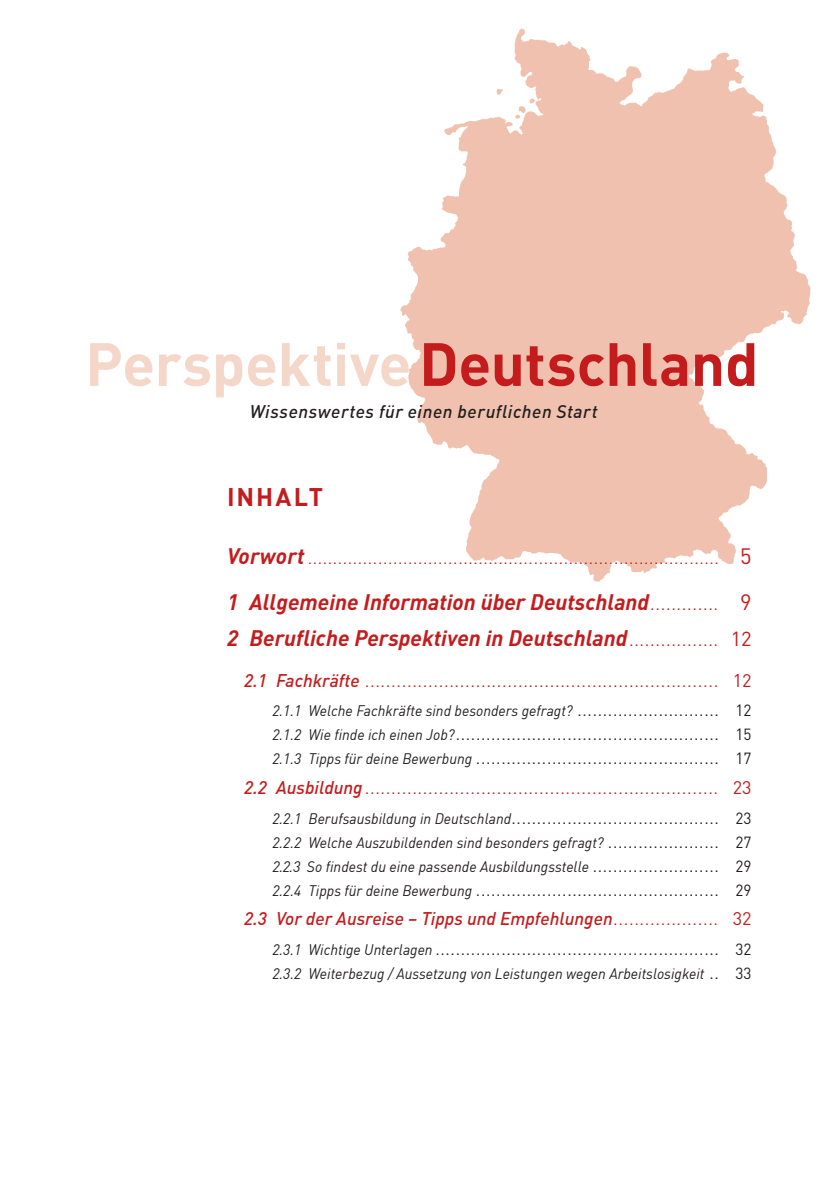
<style>
.page{position:relative;width:840px;height:1191px;background:#fff}
.page>*{position:absolute;margin:0;border:0;box-sizing:border-box;transform-origin:0 0}
.GENERAL-PARRAFO-1{font:700 60px "DIN";letter-spacing:-.005em;color:#f5d7ca}
.TOC_title{font:700 25px "DIN";letter-spacing:.075em;color:#c41c1d}
.TDC-NIVEL-1-NOANT{font:italic 700 22px "DIN";color:#c41c1d}
.TDC-NIVEL-3{font:300 20px "DIN";color:#231f20;scale:.96 1}
.TDC-NIVEL-2{font:300 20px "DIN";color:#c41c1d}
.t1{font:300 19px "DIN";color:#c41c1d}
.TDC-NIVEL-2-2{font:italic 500 18px "DIN";color:#c41c1d}
.GENERAL-PARRAFO-1-2{font:italic 500 18px "DIN";letter-spacing:.03em;color:#231f20}
.TDC-NIVEL-3-2{font:italic 15px "DIN";color:#231f20;scale:.96 1}
.TDC-NIVEL-3-3{font:italic 15px "DIN";color:#231f20}
.s1{color:#c41c1d}
.s2{font-weight:700;font-style:italic;font-size:22px}
.s3{font-weight:400;font-size:22px}
.s4{font-weight:300;font-style:normal;font-size:20px}
.s5{font-weight:400;font-style:normal}
.s6{font-weight:400;font-style:normal;font-size:20px}
.s7{font-weight:500;font-style:italic;font-size:18px}
.s8{font-weight:400;font-size:18px}
.s9{font-style:normal;font-size:16px}
.s10{font-weight:400;font-style:italic;font-size:15px}
.s11{font-weight:400;font-size:16px}
</style>
<div class="page">
<img style="left:400px;top:28px;width:411px;height:554px">
<p class="GENERAL-PARRAFO-1" style="left:85px;top:325px;width:674px">Perspektive<span class="s1">Deutschland</span></p>
<p class="GENERAL-PARRAFO-1-2" style="left:249px;top:400px;width:349px">Wissenswertes für einen beruflichen Start</p>
<p class="TOC_title" style="left:227px;top:480px;width:97px">INHALT</p>
<p class="t1" style="left:227px;top:545px;width:526px"><span class="s2">Vorwort</span>.................................................................................. <span class="s3">5</span></p>
<p class="TDC-NIVEL-1-NOANT" style="left:227px;top:588px;width:526px">1 Allgemeine Information über Deutschland<span class="s4">.............</span> <span class="s5">9</span></p>
<p class="TDC-NIVEL-1-NOANT" style="left:227px;top:623px;width:526px">2 Berufliche Perspektiven in Deutschland<span class="s4">.................</span> <span class="s6">12</span></p>
<p class="TDC-NIVEL-2" style="left:244px;top:667px;width:508px"><span class="s7">2.1 Fachkräfte</span> ................................................................... <span class="s8">12</span></p>
<p class="TDC-NIVEL-3-2" style="left:272px;top:701px;width:500px">2.1.1 Welche Fachkräfte sind besonders gefragt? <span class="s4">............................</span> <span class="s9">12</span></p>
<p class="TDC-NIVEL-3" style="left:272px;top:721px;width:500px"><span class="s10">2.1.2 Wie finde ich einen Job?</span>.................................................... <span class="s11">15</span></p>
<p class="TDC-NIVEL-3" style="left:272px;top:745px;width:500px"><span class="s10">2.1.3 Tipps für deine Bewerbung</span> ................................................ <span class="s11">17</span></p>
<p class="TDC-NIVEL-2" style="left:244px;top:774px;width:508px"><span class="s7">2.2 Ausbildung</span>................................................................... <span class="s8">23</span></p>
<p class="TDC-NIVEL-3" style="left:272px;top:804px;width:500px"><span class="s10">2.2.1 Berufsausbildung in Deutschland</span>......................................... <span class="s11">23</span></p>
<p class="TDC-NIVEL-3-2" style="left:272px;top:833px;width:500px">2.2.2 Welche Auszubildenden sind besonders gefragt? <span class="s4">......................</span> <span class="s9">27</span></p>
<p class="TDC-NIVEL-3-3" style="left:272px;top:857px;width:480px">2.2.3 So findest du eine passende Ausbildungsstelle <span class="s4">.........................</span> <span class="s9">29</span></p>
<p class="TDC-NIVEL-3" style="left:272px;top:876px;width:500px"><span class="s10">2.2.4 Tipps für deine Bewerbung</span> ................................................ <span class="s11">29</span></p>
<p class="TDC-NIVEL-2-2" style="left:244px;top:907px;width:508px">2.3 Vor der Ausreise – Tipps und Empfehlungen<span class="s4">....................</span> <span class="s5">32</span></p>
<p class="TDC-NIVEL-3" style="left:272px;top:935px;width:500px"><span class="s10">2.3.1 Wichtige Unterlagen</span> ........................................................ <span class="s11">32</span></p>
<p class="TDC-NIVEL-3-2" style="left:272px;top:964px;width:500px">2.3.2 Weiterbezug / Aussetzung von Leistungen wegen Arbeitslosigkeit <span class="s4">..</span> <span class="s9">33</span></p>
</div>
